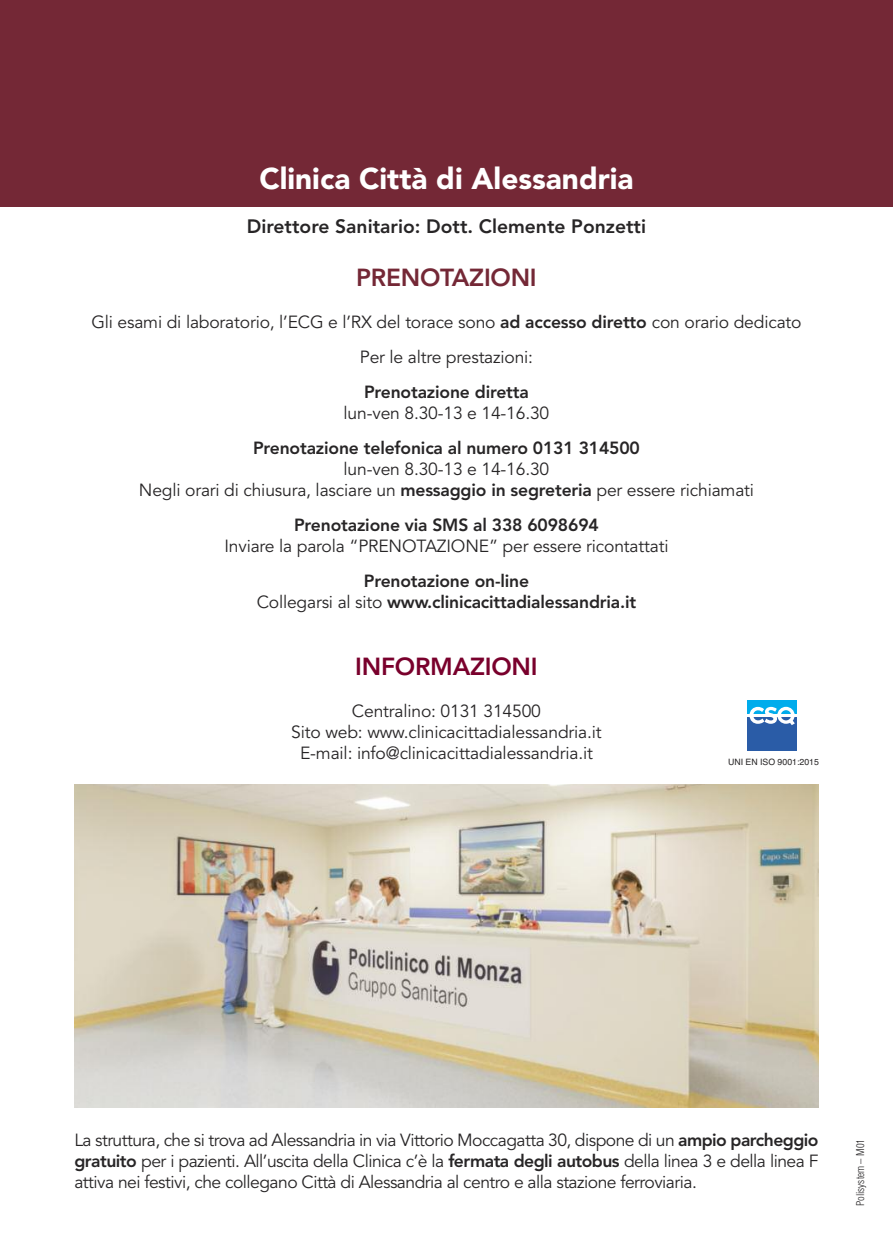
<style>
.page{position:relative;width:893px;height:1241px;background:#fff}
.page>*{position:absolute;margin:0;border:0;box-sizing:border-box;transform-origin:0 0}
.t1{font:900 29.75px "Avenir";color:#fff}
.t2{font:800 24.5px "Avenir";letter-spacing:-.01em;color:#742836}
.t3{font:800 24.5px "Avenir";letter-spacing:-.01em;color:#79002c}
.t4{font:800 19.25px "Avenir";color:#272526}
.t5{font:17.5px/21px "Avenir";letter-spacing:-.01em;color:#272526;text-align:center}
.t6{font:800 17.5px/21px "Avenir";letter-spacing:-.01em;color:#272526;text-align:center}
.t7{font:300 condensed 10.5px "Helvetica";color:#272526}
.t8{font:8.75px "Helvetica";color:#272526}
.s1{font-weight:800}
.s2{font-weight:400}
</style>
<div class="page">
<div style="left:0;top:0;width:893px;height:206px;background:#742836"></div>
<img style="left:74px;top:784px;width:745px;height:323px">
<div style="left:747px;top:700px;width:50px;height:50px;background:#2a5ca7"></div>
<div style="left:747px;top:700px;width:50px;height:13px;background:#00acec"></div>
<svg style="left:749px;top:706px;width:46px;height:19px"></svg>
<hr style="left:747px;top:713px;width:50px;height:3px;background:#fefefe">
<h1 class="t1" style="left:259px;top:153px;width:376px">Clinica Città di Alessandria</h1>
<p class="t4" style="left:247px;top:211px;width:401px">Direttore Sanitario: Dott. Clemente Ponzetti</p>
<h2 class="t2" style="left:356px;top:258px;width:182px">PRENOTAZIONI</h2>
<p class="t5" style="left:91px;top:305px;width:712px;line-height:35px">Gli esami di laboratorio, l’ECG e l’RX del torace sono <span class="s1">ad accesso diretto</span> con orario dedicato<br>Per le altre prestazioni:</p>
<p class="t6" style="left:364px;top:381px;width:166px">Prenotazione diretta</p>
<p class="t5" style="left:344px;top:403px;width:207px">lun-ven 8.30-13 e 14-16.30</p>
<p class="t6" style="left:253px;top:437px;width:388px">Prenotazione telefonica al numero 0131 314500</p>
<p class="t5" style="left:139px;top:459px;width:617px">lun-ven 8.30-13 e 14-16.30<br>Negli orari di chiusura, lasciare un <span class="s1">messaggio in segreteria</span> per essere richiamati</p>
<p class="t6" style="left:294px;top:514px;width:306px">Prenotazione via SMS al 338 6098694</p>
<p class="t5" style="left:224px;top:536px;width:446px">Inviare la parola “PRENOTAZIONE” per essere ricontattati</p>
<p class="t6" style="left:257px;top:570px;width:381px">Prenotazione on-line<br><span class="s2">Collegarsi al sito</span> www.clinicacittadialessandria.it</p>
<h2 class="t3" style="left:355px;top:647px;width:184px">INFORMAZIONI</h2>
<p class="t5" style="left:291px;top:700px;width:312px">Centralino: 0131 314500<br>Sito web: www.clinicacittadialessandria.it<br>E-mail: info@clinicacittadialessandria.it</p>
<p class="t8" style="left:728px;top:756px;width:92px">UNI EN ISO 9001:2015</p>
<p class="t5" style="left:74px;top:1129px;width:746px;text-align:justify">La struttura, che si trova ad Alessandria in via Vittorio Moccagatta 30, dispone di un <span class="s1">ampio parcheggio gratuito</span> per i pazienti. All’uscita della Clinica c’è la <span class="s1">fermata degli autobus</span> della linea 3 e della linea F attiva nei festivi, che collegano Città di Alessandria al centro e alla stazione ferroviaria.</p>
<p class="t7" style="left:854px;top:1205px;width:69px;rotate:-90deg">Polisystem – M01</p>
</div>
